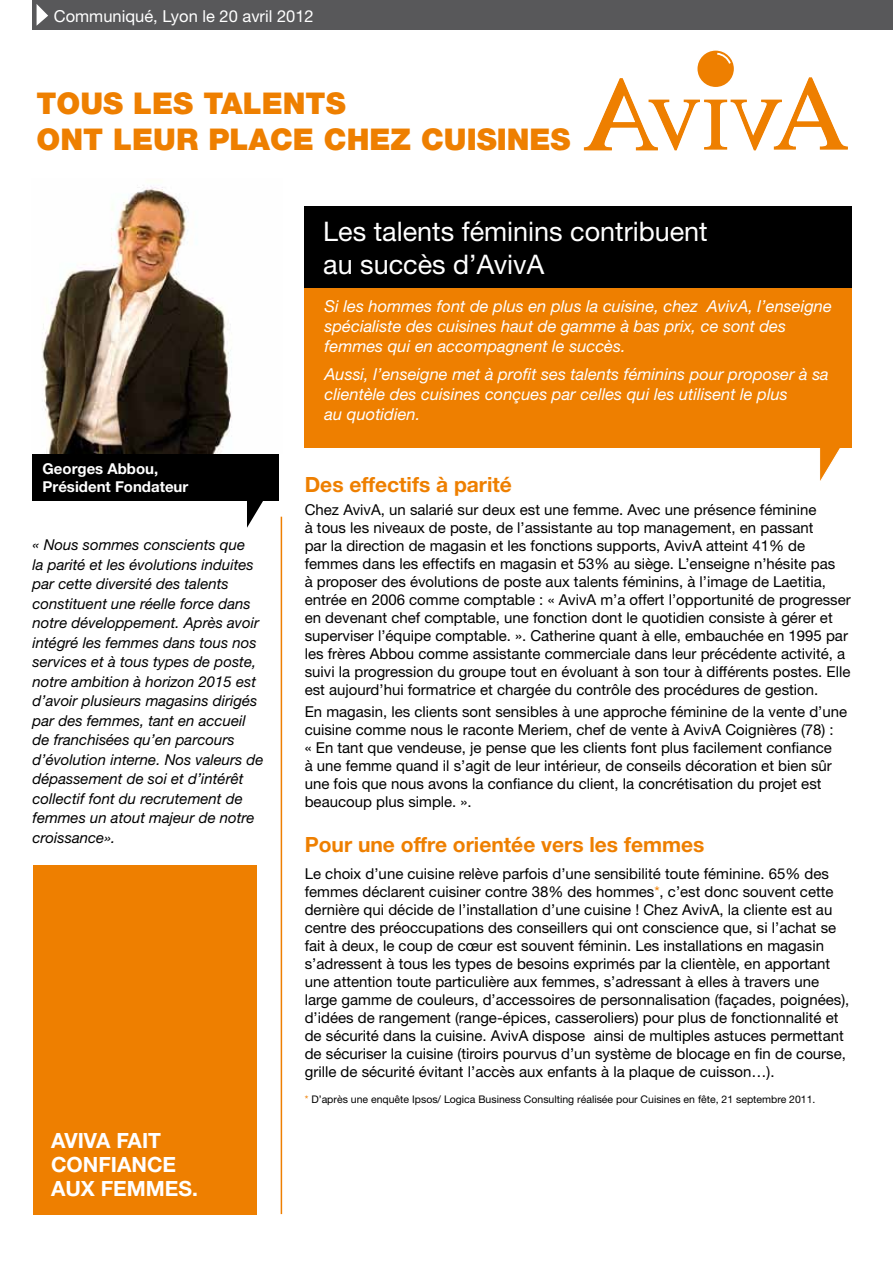
<style>
.page{position:relative;width:893px;height:1263px;background:#fff}
.page>*{position:absolute;margin:0;border:0;box-sizing:border-box;transform-origin:0 0}
.t1{font:900 30px/36px "Helvetica Neue";color:#ee7f00}
.t2{font:27px/32.4px "Helvetica Neue";color:#fff}
.t3{font:700 21px "Helvetica Neue";color:#ee7f00}
.t4{font:700 21px/24px "Helvetica Neue";color:#fff}
.t5{font:italic 16.5px/19.8px "Helvetica Neue";color:#fff}
.t6{font:16.5px "Helvetica Neue";color:#fff}
.t7{font:15px/18px "Helvetica Neue";color:#000}
.t8{font:italic 15px/19.5px "Helvetica Neue";color:#000}
.t9{font:700 15px/18px "Helvetica Neue";color:#fff}
.t10{font:10.5px "Helvetica Neue";color:#000}
.s1{color:#ee7f00}
</style>
<div class="page">
<div style="left:33px;top:449px;width:246px;height:51px;background:#000"></div>
<svg style="left:247px;top:500px;width:31px;height:28px"></svg>
<img style="left:33px;top:186px;width:246px;height:267px">
<svg style="left:820px;top:448px;width:21px;height:33px"></svg>
<hr style="left:281px;top:517px;width:1px;height:697px;background:#ee7f00">
<div style="left:33px;top:865px;width:224px;height:350px;background:#ee7f00"></div>
<div style="left:33px;top:0;width:860px;height:30px;background:#58585a"></div>
<svg style="left:37px;top:4px;width:11px;height:22px"></svg>
<svg style="left:583px;top:77px;width:265px;height:74px"></svg>
<div style="left:697px;top:50px;width:38px;height:38px;background:#ee7f00;border-radius:50%"></div>
<div style="left:696px;top:49px;width:39px;height:40px;border:2px solid #fff;border-radius:50%"></div>
<svg style="left:717px;top:52px;width:15px;height:13px"></svg>
<div style="left:305px;top:283px;width:547px;height:165px;background:#ee7f00"></div>
<div style="left:305px;top:207px;width:547px;height:81px;background:#000"></div>
<p class="t6" style="left:54px;top:6px;width:261px">Communiqué, Lyon le 20 avril 2012</p>
<h1 class="t1" style="left:37px;top:85px;width:536px">TOUS LES TALENTS<br>ONT LEUR PLACE CHEZ CUISINES</h1>
<h2 class="t2" style="left:323px;top:215px;width:386px">Les talents féminins contribuent au succès d’AvivA</h2>
<p class="t9" style="left:43px;top:459px;width:147px">Georges Abbou,<br>Président Fondateur</p>
<p class="t8" style="left:33px;top:535px;width:232px">« Nous sommes conscients que<br>la parité et les évolutions induites par cette diversité des talents constituent une réelle force dans notre développement. Après avoir intégré les femmes dans tous nos services et à tous types de poste, notre ambition à horizon 2015 est d’avoir plusieurs magasins dirigés par des femmes, tant en accueil de franchisées qu’en parcours d’évolution interne. Nos valeurs de dépassement de soi et d’intérêt collectif font du recrutement de femmes un atout majeur de notre croissance».</p>
<h3 class="t4" style="left:51px;top:1127px;width:149px">AvivA fait confiance aux femmes.</h3>
<p class="t5" style="left:325px;top:296px;width:509px">Si les hommes font de plus en plus la cuisine, chez AvivA, l’enseigne spécialiste des cuisines haut de gamme à bas prix, ce sont des femmes qui en accompagnent le succès.</p>
<p class="t5" style="left:325px;top:364px;width:506px">Aussi, l’enseigne met à profit ses talents féminins pour proposer à sa clientèle des cuisines conçues par celles qui les utilisent le plus<br>au quotidien.</p>
<h3 class="t3" style="left:305px;top:472px;width:209px">Des effectifs à parité</h3>
<p class="t7" style="left:305px;top:500px;width:548px">Chez AvivA, un salarié sur deux est une femme. Avec une présence féminine<br>à tous les niveaux de poste, de l’assistante au top management, en passant<br>par la direction de magasin et les fonctions supports, AvivA atteint 41% de femmes dans les effectifs en magasin et 53% au siège. L’enseigne n’hésite pas<br>à proposer des évolutions de poste aux talents féminins, à l’image de Laetitia, entrée en 2006 comme comptable : « AvivA m’a offert l’opportunité de progresser en devenant chef comptable, une fonction dont le quotidien consiste à gérer et superviser l’équipe comptable. ». Catherine quant à elle, embauchée en 1995 par les frères Abbou comme assistante commerciale dans leur précédente activité, a suivi la progression du groupe tout en évoluant à son tour à différents postes. Elle est aujourd’hui formatrice et chargée du contrôle des procédures de gestion.</p>
<p class="t7" style="left:305px;top:702px;width:544px">En magasin, les clients sont sensibles à une approche féminine de la vente d’une cuisine comme nous le raconte Meriem, chef de vente à AvivA Coignières (78) :<br>« En tant que vendeuse, je pense que les clients font plus facilement confiance<br>à une femme quand il s’agit de leur intérieur, de conseils décoration et bien sûr une fois que nous avons la confiance du client, la concrétisation du projet est beaucoup plus simple. ».</p>
<h3 class="t3" style="left:305px;top:831px;width:401px">Pour une offre orientée vers les femmes</h3>
<p class="t7" style="left:305px;top:864px;width:546px">Le choix d’une cuisine relève parfois d’une sensibilité toute féminine. 65% des femmes déclarent cuisiner contre 38% des hommes<span class="s1">*</span>, c’est donc souvent cette dernière qui décide de l’installation d’une cuisine ! Chez AvivA, la cliente est au centre des préoccupations des conseillers qui ont conscience que, si l’achat se fait à deux, le coup de cœur est souvent féminin. Les installations en magasin s’adressent à tous les types de besoins exprimés par la clientèle, en apportant une attention toute particulière aux femmes, s’adressant à elles à travers une large gamme de couleurs, d’accessoires de personnalisation (façades, poignées), d’idées de rangement (range-épices, casseroliers) pour plus de fonctionnalité et de sécurité dans la cuisine. AvivA dispose ainsi de multiples astuces permettant de sécuriser la cuisine (tiroirs pourvus d’un système de blocage en fin de course, grille de sécurité évitant l’accès aux enfants à la plaque de cuisson…).</p>
<p class="t10" style="left:305px;top:1093px;width:512px"><span class="s1">*</span> D’après une enquête Ipsos/ Logica Business Consulting réalisée pour Cuisines en fête, 21 septembre 2011.</p>
</div>
